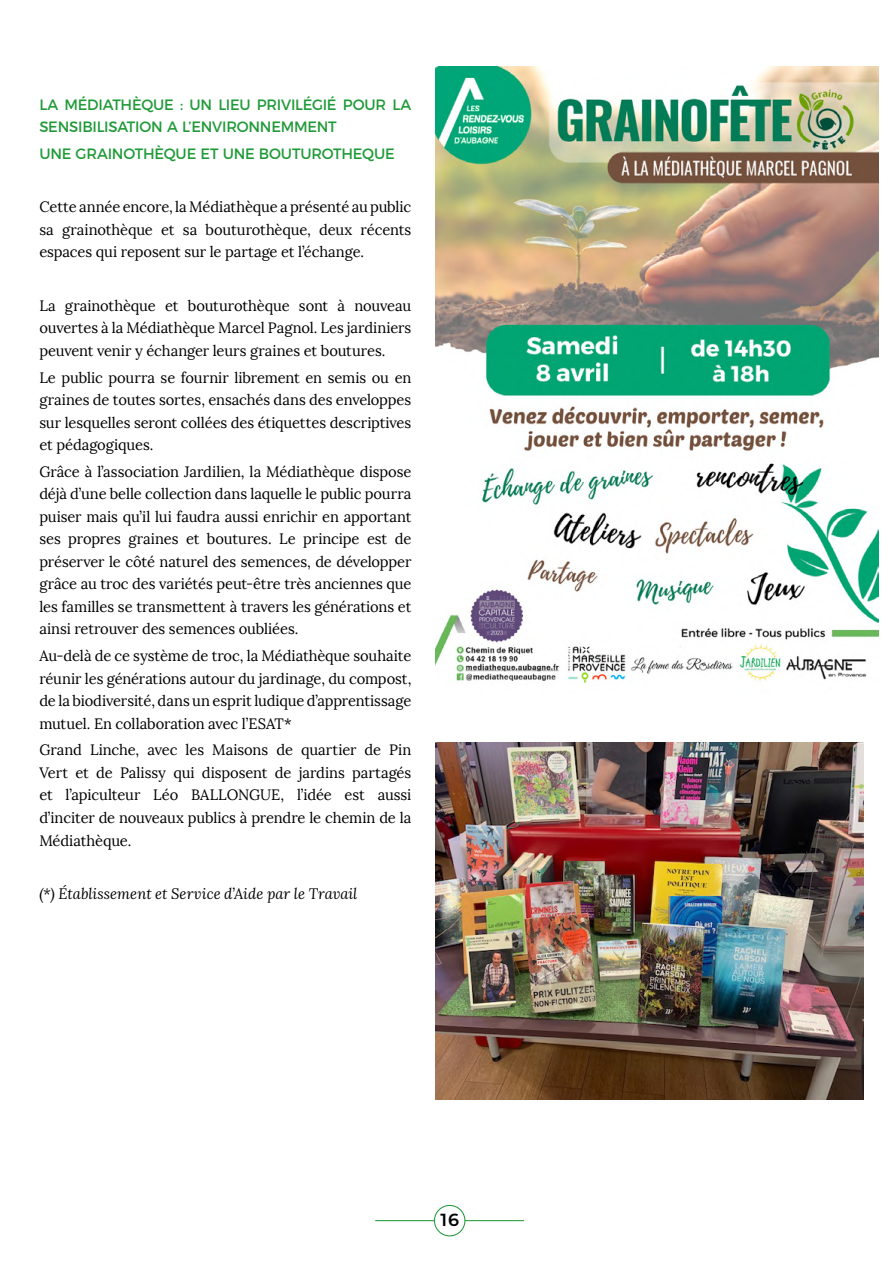
<style>
.page{position:relative;width:893px;height:1263px;background:#fff}
.page>*{position:absolute;margin:0;border:0;box-sizing:border-box;transform-origin:0 0}
.t1{font:600 17.4px "Montserrat";color:#000}
.t2{font:15px/22.5px "Lora";letter-spacing:-.01em;color:#000;text-align:justify}
.t3{font:15px/22.5px "Montserrat";letter-spacing:-.015em;color:#209a38}
.t4{font:italic 15px "Lora";color:#000}
</style>
<div class="page">
<hr style="left:375px;top:1220px;width:149px;height:1px;background:#209a38">
<div style="left:434px;top:1205px;width:31px;height:31px;background:#fff;border-radius:50%"></div>
<div style="left:434px;top:1205px;width:31px;height:31px;border:1px solid #209a38;border-radius:50%"></div>
<img style="left:436px;top:67px;width:442px;height:616px">
<img style="left:436px;top:742px;width:427px;height:357px">
<p class="t3" style="left:39px;top:92px;width:374px">LA MÉDIATHÈQUE : UN LIEU PRIVILÉGIÉ POUR LA<br>SENSIBILISATION A L’ENVIRONNEMMENT</p>
<p class="t3" style="left:39px;top:141px;width:357px">UNE GRAINOTHÈQUE ET UNE BOUTUROTHEQUE</p>
<p class="t2" style="left:39px;top:196px;width:374px">Cette année encore, la Médiathèque a présenté au public sa grainothèque et sa bouturothèque, deux récents espaces qui reposent sur le partage et l’échange.</p>
<p class="t2" style="left:39px;top:295px;width:374px">La grainothèque et bouturothèque sont à nouveau ouvertes à la Médiathèque Marcel Pagnol. Les jardiniers peuvent venir y échanger leurs graines et boutures.</p>
<p class="t2" style="left:39px;top:366px;width:374px">Le public pourra se fournir librement en semis ou en graines de toutes sortes, ensachés dans des enveloppes sur lesquelles seront collées des étiquettes descriptives et pédagogiques.</p>
<p class="t2" style="left:39px;top:461px;width:374px">Grâce à l’association Jardilien, la Médiathèque dispose déjà d’une belle collection dans laquelle le public pourra puiser mais qu’il lui faudra aussi enrichir en apportant ses propres graines et boutures. Le principe est de préserver le côté naturel des semences, de développer grâce au troc des variétés peut-être très anciennes que les familles se transmettent à travers les générations et ainsi retrouver des semences oubliées.</p>
<p class="t2" style="left:39px;top:645px;width:374px">Au-delà de ce système de troc, la Médiathèque souhaite réunir les générations autour du jardinage, du compost, de la biodiversité, dans un esprit ludique d’apprentissage mutuel. En collaboration avec l’ESAT*</p>
<p class="t2" style="left:39px;top:739px;width:374px">Grand Linche, avec les Maisons de quartier de Pin Vert et de Palissy qui disposent de jardins partagés et l’apiculteur Léo BALLONGUE, l’idée est aussi d’inciter de nouveaux publics à prendre le chemin de la Médiathèque.</p>
<p class="t4" style="left:39px;top:883px;width:320px">(*) Établissement et Service d’Aide par le Travail</p>
<p class="t1" style="left:440px;top:1207px;width:20px">16</p>
</div>
